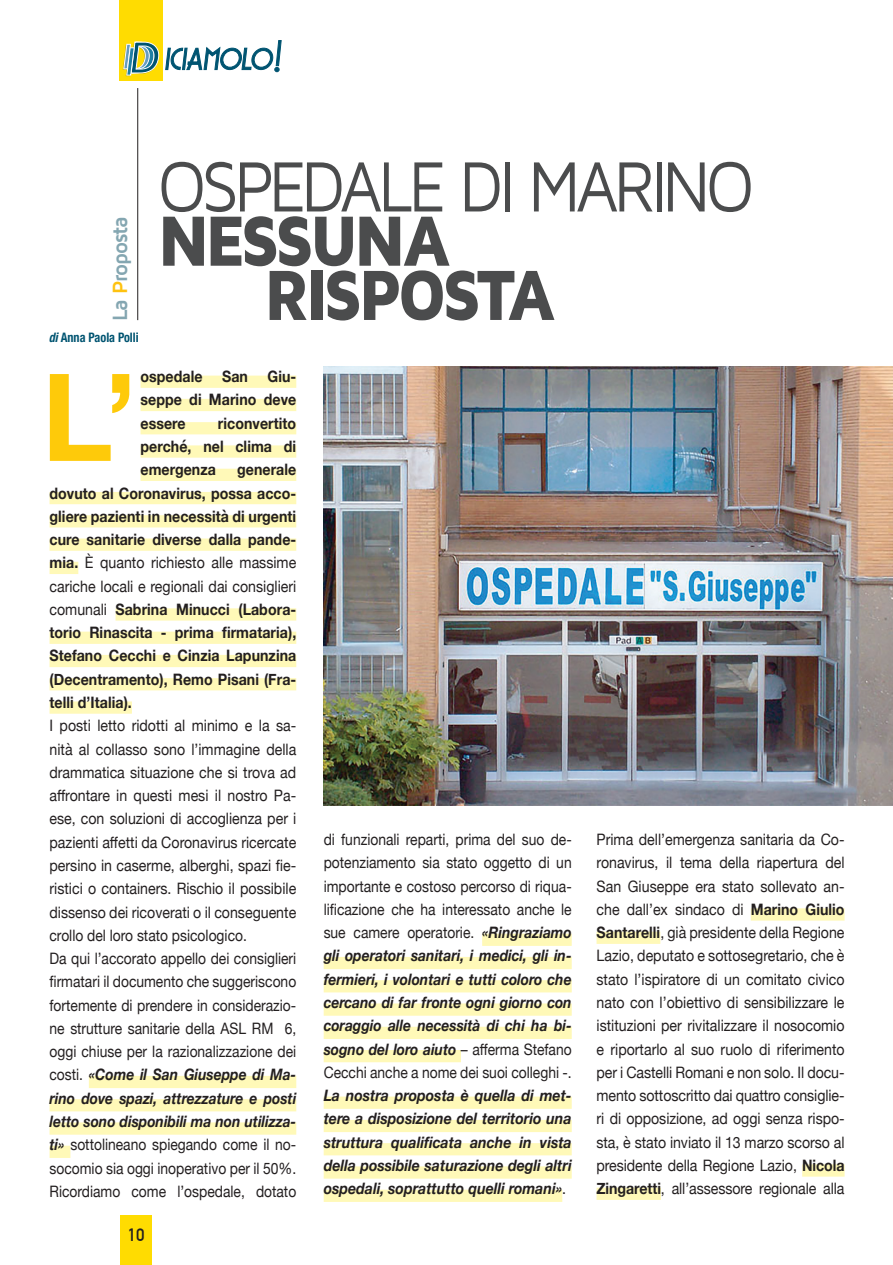
<style>
.page{position:relative;width:893px;height:1265px;background:#fff}
.page>*{position:absolute;margin:0;border:0;box-sizing:border-box;transform-origin:0 0}
.t1{font:700 121.62px "Helvetica Neue";color:#feca0a}
.t2{font:73.5px "Maven Pro";letter-spacing:-.075em;color:#4b4c4d;scale:.9 1}
.t3{font:900 73.5px/54.2px "Maven Pro";letter-spacing:-.075em;color:#4b4c4d;scale:.9 1}
.t4{font:700 21.18px "Maven Pro";letter-spacing:-.055em;color:#84a6b1}
.t5{font:17.5px "Copasetic";color:#231f20}
.t6{font:15.75px/23.3px "Helvetica Neue";color:#231f20;text-align:justify;scale:.9 1}
.t7{font:700 15.75px/23.3px "Helvetica Neue";letter-spacing:.005em;color:#231f20;text-align:justify;scale:.9 1}
.t8{font:15.75px/23.3px "Helvetica Neue";color:#231f20;text-align:justify;scale:.88 1}
.t9{font:italic 700 15.75px/23.3px "Helvetica Neue";color:#231f20;text-align:justify;scale:.9 1}
.t10{font:700 condensed 13.12px "Helvetica Neue";color:#005471;scale:.93 1}
.s1{color:#fec210}
.s2{font-style:italic}
.s3{font-weight:400}
.s4{font-weight:700;font-style:italic}
.s5{font-family:"DIN Alternate";font-weight:700}
.s6{font-weight:400;font-style:normal}
.s7{font-weight:700}
</style>
<div class="page">
<div style="left:120px;top:1215px;width:31px;height:50px;background:#ffdc01"></div>
<div style="left:119px;top:0;width:43px;height:81px;background:#ffdc01"></div>
<svg style="left:123px;top:40px;width:159px;height:36px"></svg>
<hr style="left:137px;top:88px;width:1px;height:232px;background:#231f20">
<div style="left:482px;top:934px;width:90px;height:12px;background:#fff9b8"></div>
<div style="left:324px;top:957px;width:248px;height:12px;background:#fff9b8"></div>
<div style="left:324px;top:980px;width:248px;height:12px;background:#fff9b8"></div>
<div style="left:324px;top:1003px;width:248px;height:13px;background:#fff9b8"></div>
<div style="left:324px;top:1027px;width:248px;height:12px;background:#fff9b8"></div>
<div style="left:324px;top:1050px;width:137px;height:12px;background:#fff9b8"></div>
<div style="left:324px;top:1097px;width:248px;height:12px;background:#fff9b8"></div>
<div style="left:324px;top:1120px;width:248px;height:12px;background:#fff9b8"></div>
<div style="left:324px;top:1143px;width:248px;height:12px;background:#fff9b8"></div>
<div style="left:324px;top:1166px;width:248px;height:13px;background:#fff9b8"></div>
<div style="left:324px;top:1190px;width:238px;height:12px;background:#fff9b8"></div>
<div style="left:751px;top:908px;width:94px;height:13px;background:#fff9b8"></div>
<div style="left:596px;top:932px;width:64px;height:12px;background:#fff9b8"></div>
<div style="left:802px;top:1164px;width:43px;height:13px;background:#fff9b8"></div>
<div style="left:596px;top:1188px;width:65px;height:12px;background:#fff9b8"></div>
<div style="left:141px;top:376px;width:155px;height:12px;background:#fff9b8"></div>
<div style="left:141px;top:399px;width:155px;height:12px;background:#fff9b8"></div>
<div style="left:141px;top:422px;width:155px;height:12px;background:#fff9b8"></div>
<div style="left:141px;top:445px;width:155px;height:13px;background:#fff9b8"></div>
<div style="left:141px;top:469px;width:155px;height:12px;background:#fff9b8"></div>
<div style="left:50px;top:492px;width:246px;height:12px;background:#fff9b8"></div>
<div style="left:50px;top:515px;width:246px;height:12px;background:#fff9b8"></div>
<div style="left:50px;top:539px;width:246px;height:12px;background:#fff9b8"></div>
<div style="left:50px;top:562px;width:28px;height:12px;background:#fff9b8"></div>
<div style="left:116px;top:608px;width:180px;height:13px;background:#fff9b8"></div>
<div style="left:50px;top:632px;width:246px;height:12px;background:#fff9b8"></div>
<div style="left:50px;top:655px;width:246px;height:12px;background:#fff9b8"></div>
<div style="left:50px;top:678px;width:246px;height:12px;background:#fff9b8"></div>
<div style="left:50px;top:701px;width:82px;height:13px;background:#fff9b8"></div>
<div style="left:89px;top:1076px;width:207px;height:12px;background:#fff9b8"></div>
<div style="left:50px;top:1099px;width:246px;height:12px;background:#fff9b8"></div>
<div style="left:50px;top:1122px;width:246px;height:13px;background:#fff9b8"></div>
<div style="left:50px;top:1146px;width:20px;height:12px;background:#fff9b8"></div>
<img style="left:324px;top:367px;width:569px;height:438px">
<h3 class="t4" style="left:109px;top:321px;width:107px;rotate:-90deg">La <span class="s1">P</span>roposta</h3>
<p class="t10" style="left:49px;top:329px;width:98px"><span class="s2">di</span> Anna Paola Polli</p>
<h2 class="t2" style="left:157px;top:148px;width:665px">OSPEDALE DI MARINO</h2>
<h2 class="t3" style="left:264px;top:214px;width:326px;text-indent:-106px">NESSUNA<br>RISPOSTA</h2>
<p class="t7" style="left:141px;top:365px;width:175px">ospedale San Giu&shy;seppe di Marino deve essere</p>
<h1 class="t1" style="left:42px;top:322px;width:97px">L’</h1>
<p class="t7" style="left:141px;top:412px;width:175px;text-indent:77px">riconvertito perché, nel clima di emergenza</p>
<p class="t7" style="left:50px;top:458px;width:276px;text-indent:188px">generale dovuto al Coronavirus, possa acco&shy;gliere pazienti in necessità di urgenti cure sanitarie diverse dalla pande&shy;mia. <span class="s3">È quanto richiesto alle massime cariche locali e regionali dai consiglieri comunali</span> Sabrina Minucci (Labora&shy;torio Rinascita - prima firmataria), Stefano Cecchi e Cinzia Lapunzina (Decentramento), Remo Pisani (Fra&shy;telli d’Italia).</p>
<p class="t6" style="left:50px;top:715px;width:276px;text-align:left">I posti letto ridotti al minimo e la sa&shy;nità al collasso sono l’immagine della drammatica situazione che si trova ad affrontare in questi mesi il nostro Pa&shy;ese, con soluzioni di accoglienza per i pazienti affetti da Coronavirus ricercate persino in caserme, alberghi, spazi fie&shy;ristici o containers. Rischio il possibile dissenso dei ricoverati o il conseguente crollo del loro stato psicologico.<br>Da qui l’accorato appello dei consiglieri firmatari il documento che suggeriscono fortemente di prendere in considerazio&shy;ne strutture sanitarie della ASL RM 6, oggi chiuse per la razionalizzazione dei costi. <span class="s4">«Come il San Giuseppe di Ma&shy;rino dove spazi, attrezzature e posti letto sono disponibili ma non utilizza&shy;ti»</span> sottolineano spiegando come il no&shy;socomio sia oggi inoperativo per il 50%.<br>Ricordiamo come l’ospedale, dotato</p>
<p class="t5" style="left:129px;top:1226px;width:17px"><span class="s5">0</span>1 0</p>
<p class="t8" style="left:324px;top:829px;width:283px">di funzionali reparti, prima del suo de&shy;potenziamento sia stato oggetto di un importante e costoso percorso di riqua&shy;lificazione che ha interessato anche le sue camere operatorie. <span class="s4">«Ringraziamo gli operatori sanitari, i medici, gli in&shy;fermieri, i volontari e tutti coloro che cercano di far fronte ogni giorno con coraggio alle necessità di chi ha bi&shy;sogno del loro aiuto</span> – afferma Stefano Cecchi anche a nome dei suoi colleghi -.</p>
<p class="t9" style="left:324px;top:1084px;width:277px">La nostra proposta è quella di met&shy;tere a disposizione del territorio una struttura qualificata anche in vista della possibile saturazione degli altri ospedali, soprattutto quelli romani»<span class="s6">.</span></p>
<p class="t6" style="left:596px;top:829px;width:277px">Prima dell’emergenza sanitaria da Co&shy;ronavirus, il tema della riapertura del San Giuseppe era stato sollevato an&shy;che dall’ex sindaco di <span class="s7">Marino Giulio Santarelli</span>, già presidente della Regione Lazio, deputato e sottosegretario, che è stato l’ispiratore di un comitato civico nato con l’obiettivo di sensibilizzare le istituzioni per rivitalizzare il nosocomio e riportarlo al suo ruolo di riferimento per i Castelli Romani e non solo. Il docu&shy;mento sottoscritto dai quattro consiglie&shy;ri di opposizione, ad oggi senza rispo&shy;sta, è stato inviato il 13 marzo scorso al presidente della Regione Lazio, <span class="s7">Nicola Zingaretti</span>, all’assessore regionale alla</p>
</div>
